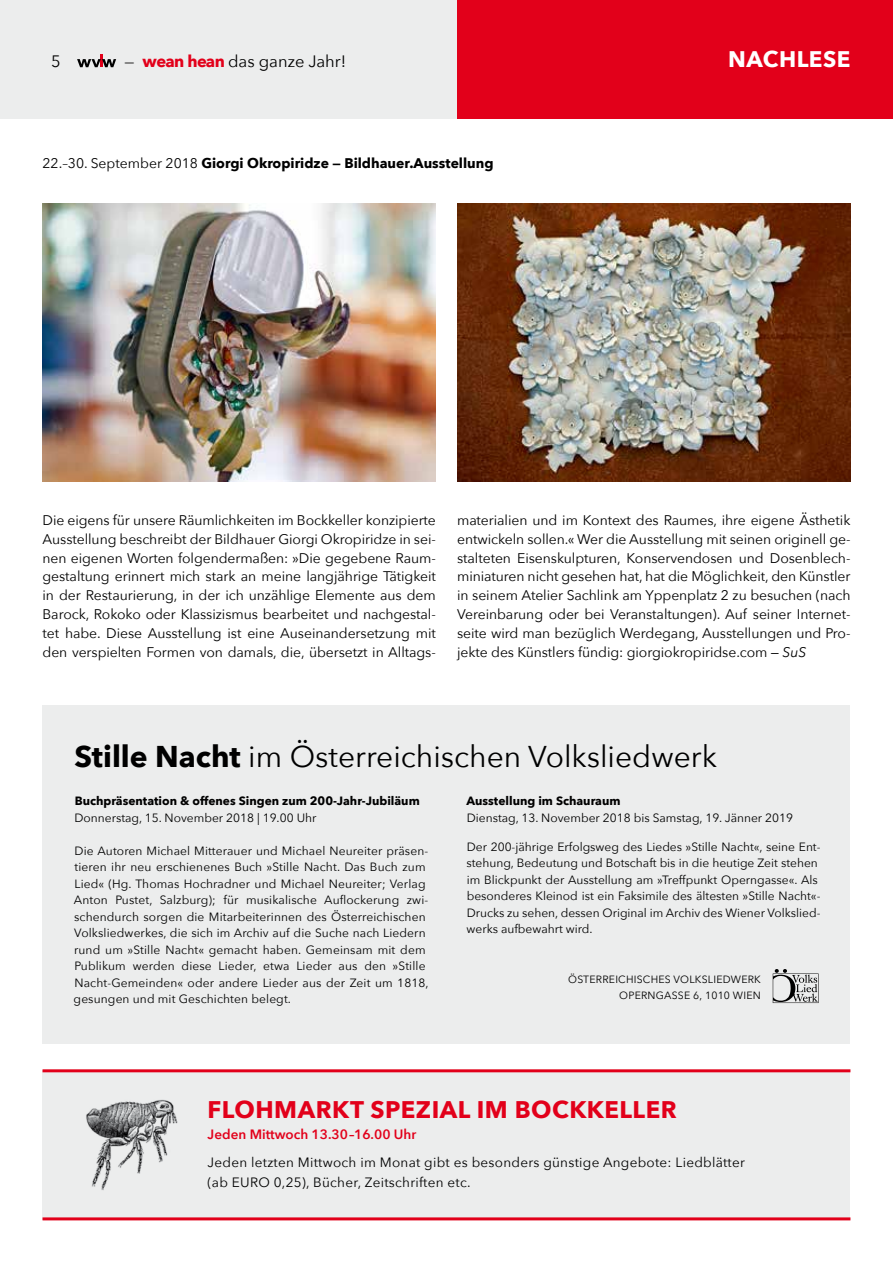
<style>
.page{position:relative;width:893px;height:1263px;background:#fff}
.page>*{position:absolute;margin:0;border:0;box-sizing:border-box;transform-origin:0 0}
.t1{font:30px "Avenir Next";color:#000}
.t2{font:700 24px "Avenir Next";letter-spacing:.02em;color:#e2001a}
.t3{font:700 22.5px "Avenir Next";letter-spacing:.02em;color:#fff}
.t4{font:16.5px "Avenir Next";color:#000}
.t5{font:13.95px/18.8px "Avenir Next";letter-spacing:-.005em;color:#000;text-align:justify}
.t6{font:700 13.95px "Avenir Next";color:#000}
.t7{font:13.5px/19.5px "Avenir Next";letter-spacing:.02em;color:#000}
.t8{font:600 13.5px "Avenir Next";color:#e2001a}
.t9{font:12px/16.5px "Avenir Next";letter-spacing:.01em;color:#000}
.t10{font:700 12px "Avenir Next";color:#000}
.t11{font:10.5px/16.5px "Avenir Next";letter-spacing:.02em;color:#000;text-align:right}
.s1{font-weight:700;color:#e2001a}
.s2{font-weight:400}
.s3{font-style:italic}
.s4{font-weight:700}
</style>
<div class="page">
<div style="left:0;top:0;width:893px;height:119px;background:#eceded"></div>
<div style="left:457px;top:0;width:436px;height:119px;background:#e2001a"></div>
<svg style="left:77px;top:54px;width:39px;height:13px"></svg>
<div style="left:43px;top:705px;width:807px;height:338px;background:#eceded"></div>
<svg style="left:773px;top:969px;width:46px;height:34px"></svg>
<img style="left:43px;top:204px;width:393px;height:278px">
<img style="left:457px;top:204px;width:393px;height:278px">
<div style="left:43px;top:1071px;width:807px;height:149px;background:#eceded"></div>
<img style="left:86px;top:1099px;width:92px;height:91px">
<hr style="left:43px;top:1217px;width:807px;height:3px;background:#e2001a">
<hr style="left:43px;top:1069px;width:807px;height:3px;background:#e2001a">
<h3 class="t4" style="left:51px;top:48px;width:11px">5</h3>
<h3 class="t4" style="left:124px;top:48px;width:223px">— <span class="s1">wean hean</span> das ganze Jahr!</h3>
<h3 class="t3" style="left:728px;top:40px;width:124px">NACHLESE</h3>
<p class="t6" style="left:43px;top:151px;width:453px"><span class="s2">22.–30. September 2018</span> Giorgi Okropiridze — Bildhauer.Ausstellung</p>
<p class="t5" style="left:43px;top:510px;width:395px">Die eigens für unsere Räumlichkeiten im Bockkeller konzipierte Ausstellung beschreibt der Bildhauer Giorgi Okropiridze in sei&shy;nen eigenen Worten folgendermaßen: »Die gegebene Raum&shy;gestaltung erinnert mich stark an meine langjährige Tätigkeit in der Restaurierung, in der ich unzählige Elemente aus dem Barock, Rokoko oder Klassizismus bearbeitet und nachgestal&shy;tet habe. Diese Ausstellung ist eine Auseinandersetzung mit den verspielten Formen von damals, die, übersetzt in Alltags-</p>
<p class="t5" style="left:457px;top:510px;width:395px">materialien und im Kontext des Raumes, ihre eigene Ästhetik entwickeln sollen.« Wer die Ausstellung mit seinen originell ge&shy;stalteten Eisenskulpturen, Konservendosen und Dosenblech&shy;miniaturen nicht gesehen hat, hat die Möglichkeit, den Künstler in seinem Atelier Sachlink am Yppenplatz 2 zu besuchen (nach Vereinbarung oder bei Veranstaltungen). Auf seiner Internet&shy;seite wird man bezüglich Werdegang, Ausstellungen und Pro&shy;jekte des Künstlers fündig: giorgiokropiridse.com <span class="s3">— SuS</span></p>
<h1 class="t1" style="left:74px;top:731px;width:644px"><span class="s4">Stille Nacht</span> im Österreichischen Volksliedwerk</h1>
<p class="t10" style="left:75px;top:790px;width:347px">Buchpräsentation &amp; offenes Singen zum 200-Jahr-Jubiläum</p>
<p class="t9" style="left:74px;top:808px;width:244px">Donnerstag, 15. November 2018 | 19.00 Uhr</p>
<p class="t9" style="left:74px;top:841px;width:357px">Die Autoren Michael Mitterauer und Michael Neureiter präsen&shy;tieren ihr neu erschienenes Buch »Stille Nacht. Das Buch zum Lied« (Hg. Thomas Hochradner und Michael Neureiter; Verlag Anton Pustet, Salzburg); für musikalische Auflockerung zwi&shy;schendurch sorgen die Mitarbeiterinnen des Österreichischen Volksliedwerkes, die sich im Archiv auf die Suche nach Liedern rund um »Stille Nacht« gemacht haben. Gemeinsam mit dem Publikum werden diese Lieder, etwa Lieder aus den »Stille Nacht-Gemeinden« oder andere Lieder aus der Zeit um 1818, gesungen und mit Geschichten belegt.</p>
<p class="t10" style="left:466px;top:790px;width:156px">Ausstellung im Schauraum</p>
<p class="t9" style="left:467px;top:808px;width:328px">Dienstag, 13. November 2018 bis Samstag, 19. Jänner 2019</p>
<p class="t9" style="left:466px;top:838px;width:356px">Der 200-jährige Erfolgsweg des Liedes »Stille Nacht«, seine Ent&shy;stehung, Bedeutung und Botschaft bis in die heutige Zeit stehen im Blickpunkt der Ausstellung am »Treffpunkt Operngasse«. Als besonderes Kleinod ist ein Faksimile des ältesten »Stille Nacht«- Drucks zu sehen, dessen Original im Archiv des Wiener Volkslied&shy;werks aufbewahrt wird.</p>
<p class="t11" style="left:568px;top:970px;width:194px">ÖSTERREICHISCHES VOLKSLIEDWERK<br>OPERNGASSE 6, 1010 WIEN</p>
<h2 class="t2" style="left:208px;top:1089px;width:470px">FLOHMARKT SPEZIAL IM BOCKKELLER</h2>
<p class="t8" style="left:208px;top:1123px;width:210px">Jeden Mittwoch 13.30–16.00 Uhr</p>
<p class="t7" style="left:208px;top:1152px;width:539px">Jeden letzten Mittwoch im Monat gibt es besonders günstige Angebote: Liedblätter (ab EURO 0,25), Bücher, Zeitschriften etc.</p>
</div>
